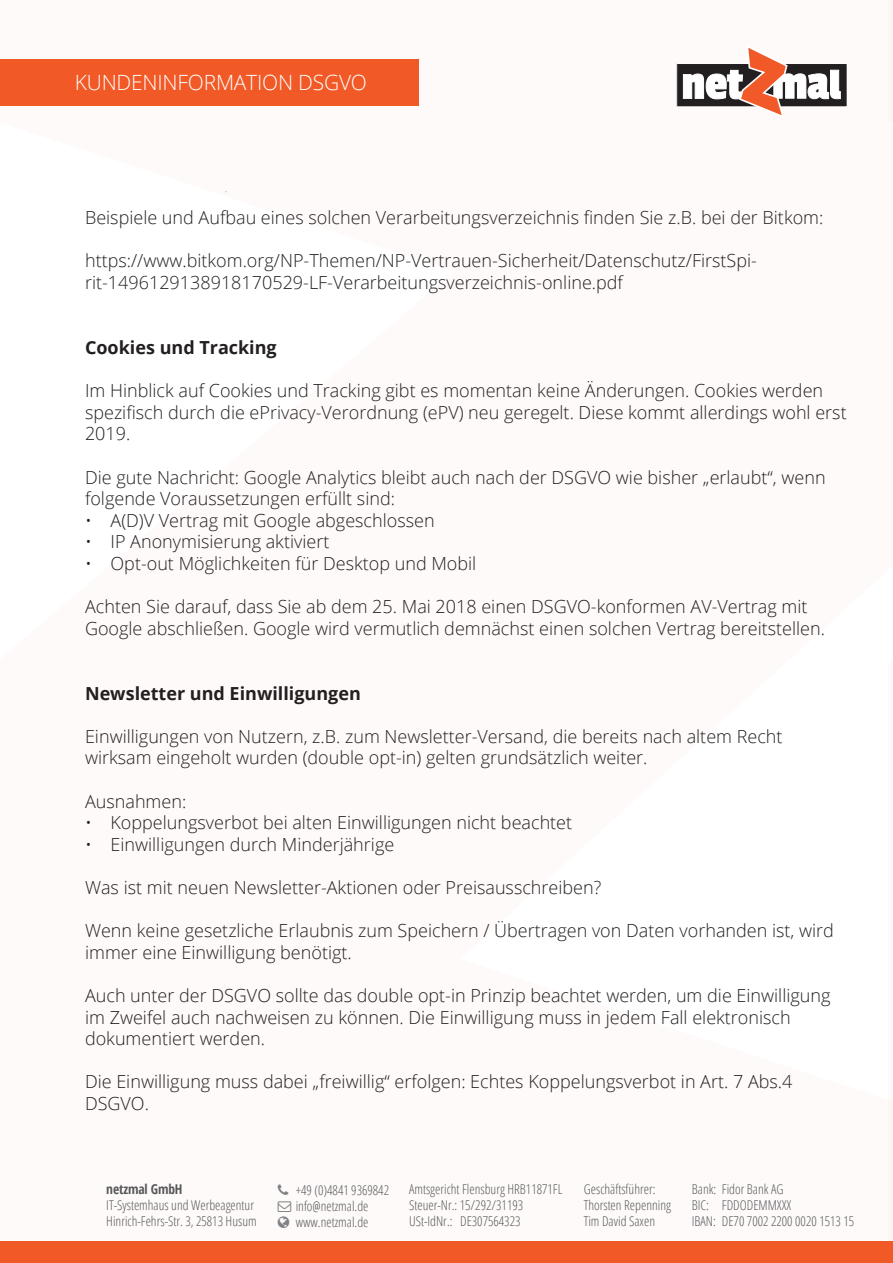
<style>
.page{position:relative;width:893px;height:1263px;background:#fff}
.page>*{position:absolute;margin:0;border:0;box-sizing:border-box;transform-origin:0 0}
.t1{font:300 21px "Open Sans";letter-spacing:-.01em;color:#fff}
.t2{font:300 18px/21.6px "Open Sans";color:#231f20}
.t3{font:700 18px "Open Sans";color:#231f20}
.t4{font:300 condensed 13.5px/16.2px "Open Sans";color:#57585a}
.t5{font:700 condensed 13.5px "Open Sans";letter-spacing:-.01em;color:#57585a}
</style>
<div class="page">
<div style="left:677px;top:64px;width:170px;height:43px;background:#231f20"></div>
<div style="left:676px;top:63px;width:172px;height:44px;border:1px solid #fff"></div>
<svg style="left:683px;top:48px;width:158px;height:67px"></svg>
<div style="left:0;top:1242px;width:893px;height:21px;background:#f15927"></div>
<svg style="left:889px;top:0;width:4px;height:1242px"></svg>
<div style="left:0;top:60px;width:418px;height:46px;background:#f15926"></div>
<p class="t1" style="left:75px;top:68px;width:294px">KUNDENINFORMATION DSGVO</p>
<p class="t2" style="left:85px;top:206px;width:740px">Beispiele und Aufbau eines solchen Verarbeitungsverzeichnis finden Sie z.B. bei der Bitkom:</p>
<p class="t2" style="left:85px;top:250px;width:673px">https://www.bitkom.org/NP-Themen/NP-Vertrauen-Sicherheit/Datenschutz/FirstSpi&shy;rit-1496129138918170529-LF-Verarbeitungsverzeichnis-online.pdf</p>
<p class="t3" style="left:85px;top:335px;width:193px">Cookies und Tracking</p>
<p class="t2" style="left:85px;top:379px;width:763px">Im Hinblick auf Cookies und Tracking gibt es momentan keine Änderungen. Cookies werden spezifisch durch die ePrivacy-Verordnung (ePV) neu geregelt. Diese kommt allerdings wohl erst<br>2019.</p>
<p class="t2" style="left:85px;top:466px;width:742px">Die gute Nachricht: Google Analytics bleibt auch nach der DSGVO wie bisher „erlaubt“, wenn folgende Voraussetzungen erfüllt sind:</p>
<p class="t2" style="left:85px;top:509px;width:351px">• A(D)V Vertrag mit Google abgeschlossen</p>
<p class="t2" style="left:85px;top:530px;width:246px">• IP Anonymisierung aktiviert</p>
<p class="t2" style="left:85px;top:552px;width:393px">• Opt-out Möglichkeiten für Desktop und Mobil</p>
<p class="t2" style="left:85px;top:595px;width:741px">Achten Sie darauf, dass Sie ab dem 25. Mai 2018 einen DSGVO-konformen AV-Vertrag mit<br>Google abschließen. Google wird vermutlich demnächst einen solchen Vertrag bereitstellen.</p>
<p class="t3" style="left:85px;top:680px;width:277px">Newsletter und Einwilligungen</p>
<p class="t2" style="left:85px;top:725px;width:699px">Einwilligungen von Nutzern, z.B. zum Newsletter-Versand, die bereits nach altem Recht wirksam eingeholt wurden (double opt-in) gelten grundsätzlich weiter.</p>
<p class="t2" style="left:85px;top:790px;width:103px">Ausnahmen:</p>
<p class="t2" style="left:85px;top:811px;width:489px">• Koppelungsverbot bei alten Einwilligungen nicht beachtet</p>
<p class="t2" style="left:85px;top:833px;width:311px">• Einwilligungen durch Minderjährige</p>
<p class="t2" style="left:85px;top:876px;width:518px">Was ist mit neuen Newsletter-Aktionen oder Preisausschreiben?</p>
<p class="t2" style="left:85px;top:919px;width:750px">Wenn keine gesetzliche Erlaubnis zum Speichern / Übertragen von Daten vorhanden ist, wird immer eine Einwilligung benötigt.</p>
<p class="t2" style="left:85px;top:984px;width:747px">Auch unter der DSGVO sollte das double opt-in Prinzip beachtet werden, um die Einwilligung im Zweifel auch nachweisen zu können. Die Einwilligung muss in jedem Fall elektronisch dokumentiert werden.</p>
<p class="t2" style="left:85px;top:1070px;width:709px">Die Einwilligung muss dabei „freiwillig“ erfolgen: Echtes Koppelungsverbot in Art. 7 Abs.4<br>DSGVO.</p>
<p class="t5" style="left:106px;top:1179px;width:78px">netzmal GmbH</p>
<p class="t4" style="left:106px;top:1196px;width:152px">IT-Systemhaus und Werbeagentur<br>Hinrich-Fehrs-Str. 3, 25813 Husum</p>
<p class="t4" style="left:296px;top:1181px;width:95px">+49 (0)4841 9369842 info@netzmal.de www.netzmal.de</p>
<p class="t4" style="left:584px;top:1180px;width:89px">Geschäftsführer:<br>Thorsten Repenning<br>Tim David Saxen</p>
<p class="t4" style="left:409px;top:1180px;width:155px">Amtsgericht Flensburg HRB11871FL<br>Steuer-Nr.: 15/292/31193<br>USt-IdNr.: DE307564323</p>
<p class="t4" style="left:692px;top:1180px;width:164px">Bank: Fidor Bank AG<br>BIC: FDDODEMMXXX<br>IBAN: DE70 7002 2200 0020 1513 15</p>
</div>
